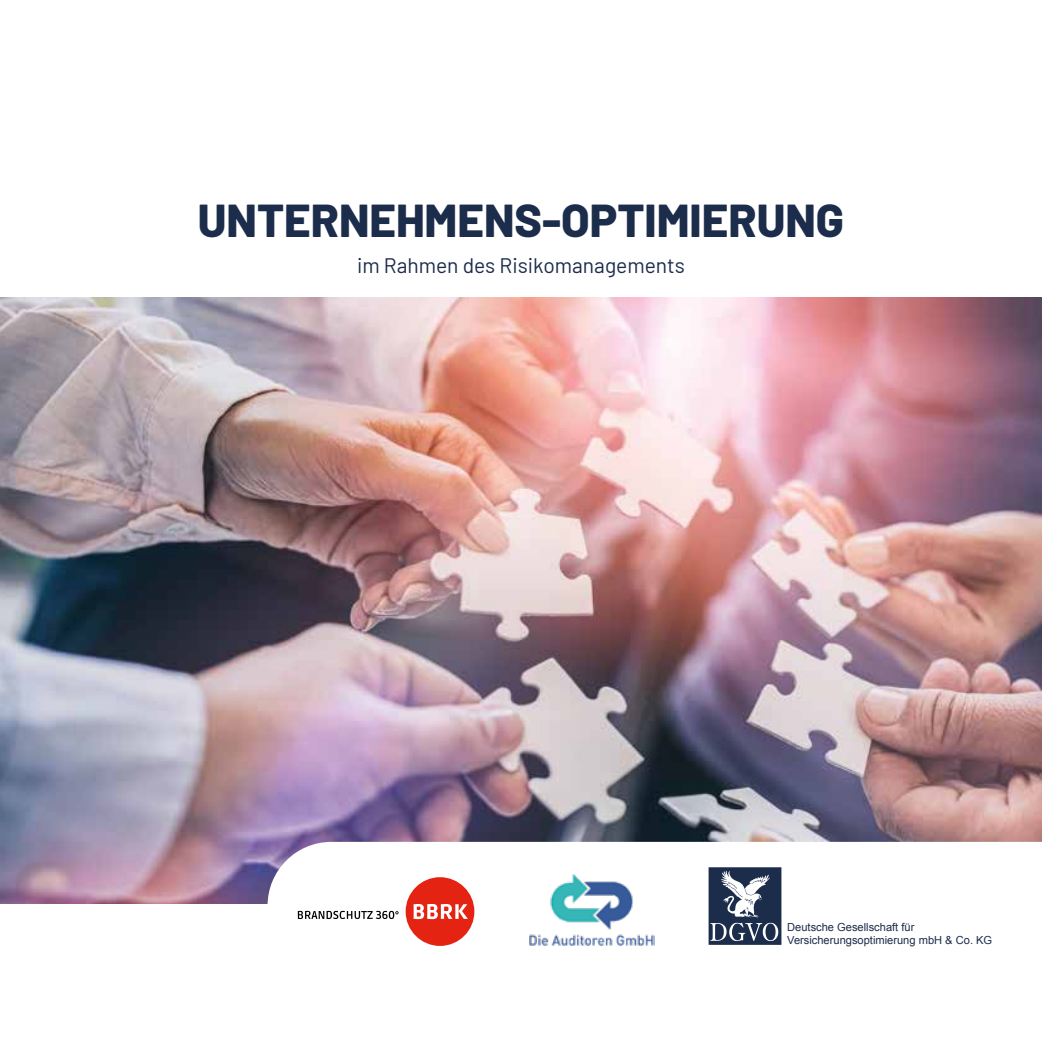
<style>
.page{position:relative;width:1042px;height:1042px;background:#fff}
.page>*{position:absolute;margin:0;border:0;box-sizing:border-box;transform-origin:0 0}
.t1{font:800 46.02px "Barlow";color:#1c2c4b}
.t2{font:21px "Barlow";color:#1c2c4b}
.t3{font:11.03px/13.3px "Arial";color:#1c2c4b}
</style>
<div class="page">
<img style="left:0;top:298px;width:1042px;height:605px">
<svg style="left:267px;top:842px;width:775px;height:104px"></svg>
<img style="left:528px;top:873px;width:126px;height:72px">
<svg style="left:406px;top:877px;width:68px;height:69px"></svg>
<svg style="left:298px;top:911px;width:100px;height:8px"></svg>
<svg style="left:708px;top:867px;width:73px;height:78px;background:#505d74"></svg>
<h1 class="t1" style="left:198px;top:186px;width:647px">UNTERNEHMENS-OPTIMIERUNG</h1>
<h2 class="t2" style="left:357px;top:250px;width:329px">im Rahmen des Risikomanagements</h2>
<p class="t3" style="left:787px;top:920px;width:206px">Deutsche Gesellschaft für<br>Versicherungsoptimierung mbH &amp; Co. KG</p>
</div>
